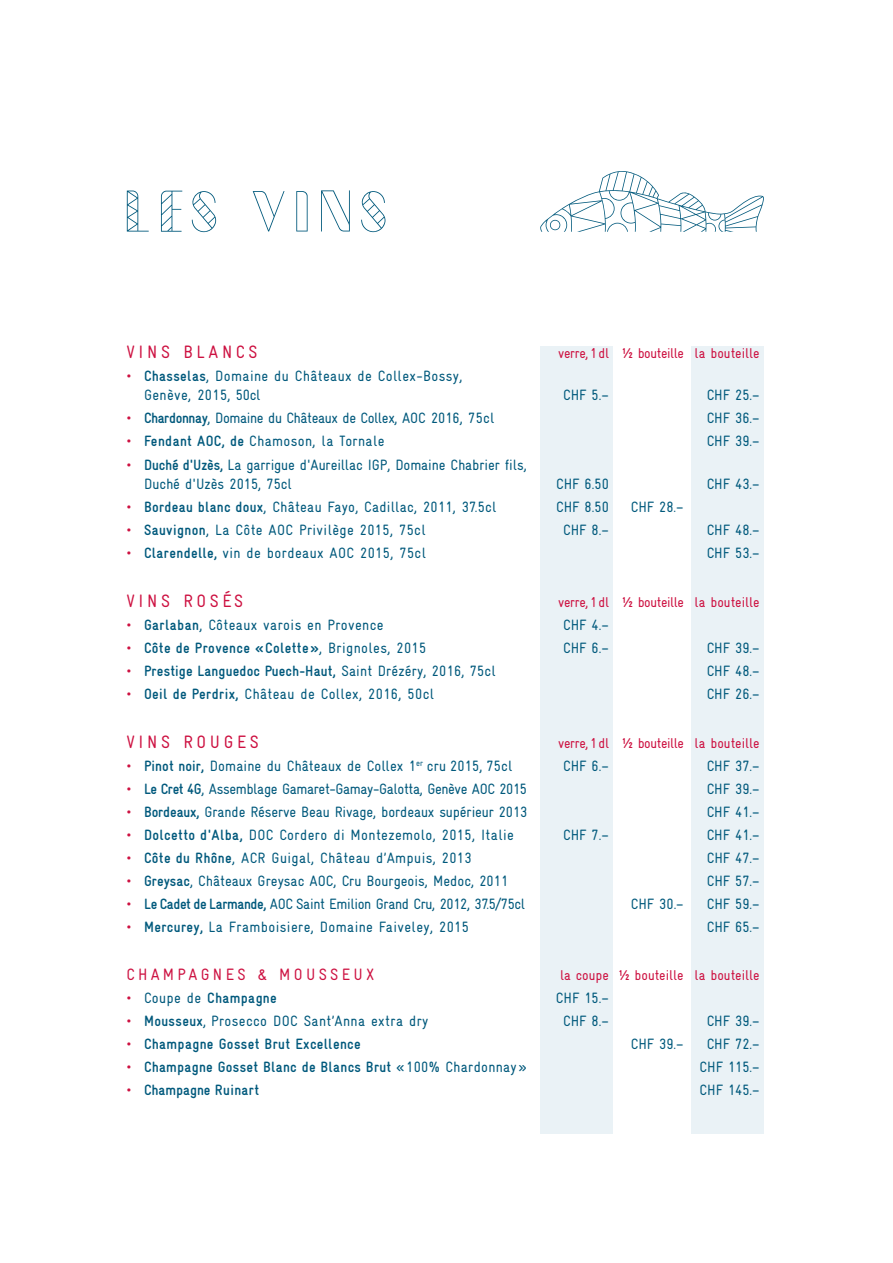
<style>
.page{position:relative;width:893px;height:1263px;background:#fff}
.page>*{position:absolute;margin:0;border:0;box-sizing:border-box;transform-origin:0 0}
.t1{font:condensed 18px "Gravur";letter-spacing:.2em;color:#cd1141}
.t2{font:condensed 16.5px "Gravur";letter-spacing:.2em;color:#cd1141}
.t3{font:condensed 15px/19.5px "Gravur";color:#00597c}
.t4{font:condensed 15px/19.5px "Gravur";letter-spacing:.025em;color:#00597c}
.t5{font:700 condensed 15px "Gravur";letter-spacing:.02em;color:#00597c}
.t6{font:condensed 15px "Gravur";letter-spacing:-.025em;color:#00597c}
.t7{font:condensed 15px "Gravur";letter-spacing:.02em;color:#00597c}
.t8{font:700 condensed 15px "Gravur";color:#00597c}
.t9{font:condensed 14.25px "Gravur";letter-spacing:-.025em;color:#cd1141}
.t10{font:condensed 14.25px "Gravur";color:#cd1141}
.s1{color:#cd1141}
.s2{font-weight:700}
.s3{font-weight:400;color:#cd1141}
.s4{font-weight:400}
</style>
<div class="page">
<div style="left:692px;top:346px;width:72px;height:787px;background:#eaf2f6"></div>
<div style="left:541px;top:346px;width:72px;height:787px;background:#eaf2f6"></div>
<svg style="left:540px;top:171px;width:224px;height:61px"></svg>
<svg style="left:127px;top:191px;width:22px;height:41px"></svg>
<svg style="left:192px;top:191px;width:24px;height:41px"></svg>
<svg style="left:161px;top:191px;width:21px;height:41px"></svg>
<svg style="left:253px;top:191px;width:31px;height:40px"></svg>
<svg style="left:296px;top:191px;width:12px;height:40px"></svg>
<svg style="left:361px;top:191px;width:24px;height:41px"></svg>
<svg style="left:321px;top:190px;width:29px;height:41px"></svg>
<p class="t1" style="left:126px;top:342px;width:133px">VINS BLANCS</p>
<p class="t9" style="left:558px;top:345px;width:203px">verre, 1dl ½ bouteille la bouteille</p>
<p class="t4" style="left:144px;top:366px;width:320px;text-indent:-18px"><span class="s1">•</span> <span class="s2">Chasselas</span>, Domaine du Châteaux de Collex-Bossy,<br>Genève, 2015, 50cl</p>
<p class="t3" style="left:563px;top:385px;width:47px">CHF 5.–</p>
<p class="t3" style="left:707px;top:385px;width:54px">CHF 25.–</p>
<p class="t6" style="left:126px;top:410px;width:370px"><span class="s1">•</span> <span class="s2">Chardonnay</span>, Domaine du Châteaux de Collex, AOC 2016, 75cl</p>
<p class="t3" style="left:707px;top:409px;width:54px">CHF 36.–</p>
<p class="t4" style="left:126px;top:432px;width:260px"><span class="s1">•</span> <span class="s2">Fendant AOC, de</span> Chamoson, la Tornale</p>
<p class="t3" style="left:707px;top:432px;width:54px">CHF 39.–</p>
<p class="t3" style="left:144px;top:455px;width:384px;text-indent:-18px"><span class="s1">•</span> <span class="s2">Duché d'Uzès,</span> La garrigue d'Aureillac IGP, Domaine Chabrier fils,<br>Duché d'Uzès 2015, 75cl</p>
<p class="t3" style="left:556px;top:474px;width:54px">CHF 6.50</p>
<p class="t3" style="left:707px;top:474px;width:54px">CHF 43.–</p>
<p class="t7" style="left:126px;top:498px;width:372px"><span class="s1">•</span> <span class="s2">Bordeau blanc doux</span>, Château Fayo, Cadillac, 2011, 37.5cl</p>
<p class="t3" style="left:556px;top:497px;width:54px">CHF 8.50</p>
<p class="t3" style="left:631px;top:497px;width:54px">CHF 28.–</p>
<p class="t4" style="left:126px;top:520px;width:301px"><span class="s1">•</span> <span class="s2">Sauvignon</span>, La Côte AOC Privilège 2015, 75cl</p>
<p class="t3" style="left:563px;top:520px;width:47px">CHF 8.–</p>
<p class="t3" style="left:707px;top:520px;width:54px">CHF 48.–</p>
<p class="t4" style="left:126px;top:543px;width:301px"><span class="s1">•</span> <span class="s2">Clarendelle,</span> vin de bordeaux AOC 2015, 75cl</p>
<p class="t3" style="left:707px;top:543px;width:54px">CHF 53.–</p>
<p class="t1" style="left:126px;top:591px;width:118px">VINS ROSÉS</p>
<p class="t9" style="left:558px;top:594px;width:203px">verre, 1dl ½ bouteille la bouteille</p>
<p class="t4" style="left:126px;top:615px;width:259px"><span class="s1">•</span> <span class="s2">Garlaban</span>, Côteaux varois en Provence</p>
<p class="t3" style="left:563px;top:615px;width:47px">CHF 4.–</p>
<p class="t5" style="left:126px;top:640px;width:301px"><span class="s3">•</span> Côte de Provence «Colette»<span class="s4">, Brignoles, 2015</span></p>
<p class="t3" style="left:563px;top:638px;width:47px">CHF 6.–</p>
<p class="t3" style="left:707px;top:638px;width:54px">CHF 39.–</p>
<p class="t5" style="left:126px;top:663px;width:371px"><span class="s3">•</span> Prestige Languedoc Puech-Haut, <span class="s4">Saint Drézéry, 2016, 75cl</span></p>
<p class="t3" style="left:707px;top:661px;width:54px">CHF 48.–</p>
<p class="t4" style="left:126px;top:684px;width:309px"><span class="s1">•</span> <span class="s2">Oeil de Perdrix,</span> Château de Collex, 2016, 50cl</p>
<p class="t3" style="left:707px;top:684px;width:54px">CHF 26.–</p>
<p class="t1" style="left:126px;top:732px;width:134px">VINS ROUGES</p>
<p class="t9" style="left:558px;top:735px;width:203px">verre, 1dl ½ bouteille la bouteille</p>
<p class="t3" style="left:126px;top:756px;width:387px"><span class="s1">•</span> <span class="s2">Pinot noir,</span> Domaine du Châteaux de Collex 1<sup>er</sup> cru 2015, 75cl</p>
<p class="t3" style="left:563px;top:756px;width:47px">CHF 6.–</p>
<p class="t3" style="left:707px;top:756px;width:54px">CHF 37.–</p>
<p class="t6" style="left:126px;top:781px;width:402px"><span class="s1">•</span> <span class="s2">Le Cret 4G</span>, Assemblage Gamaret-Gamay-Galotta, Genève AOC 2015</p>
<p class="t3" style="left:707px;top:779px;width:54px">CHF 39.–</p>
<p class="t3" style="left:126px;top:802px;width:402px"><span class="s1">•</span> <span class="s2">Bordeaux,</span> Grande Réserve Beau Rivage, bordeaux supérieur 2013</p>
<p class="t3" style="left:707px;top:802px;width:54px">CHF 41.–</p>
<p class="t4" style="left:126px;top:825px;width:389px"><span class="s1">•</span> <span class="s2">Dolcetto d'Alba,</span> DOC Cordero di Montezemolo, 2015, Italie</p>
<p class="t3" style="left:563px;top:825px;width:47px">CHF 7.–</p>
<p class="t3" style="left:707px;top:825px;width:54px">CHF 41.–</p>
<p class="t4" style="left:126px;top:848px;width:347px"><span class="s1">•</span> <span class="s2">Côte du Rhône</span>, ACR Guigal, Château d’Ampuis, 2013</p>
<p class="t3" style="left:707px;top:848px;width:54px">CHF 47.–</p>
<p class="t3" style="left:126px;top:871px;width:383px"><span class="s1">•</span> <span class="s2">Greysac</span>, Châteaux Greysac AOC, Cru Bourgeois, Medoc, 2011</p>
<p class="t3" style="left:707px;top:871px;width:54px">CHF 57.–</p>
<p class="t6" style="left:126px;top:896px;width:400px"><span class="s1">•</span> <span class="s2">Le Cadet de Larmande,</span> AOC Saint Emilion Grand Cru, 2012, 37.5/75cl</p>
<p class="t3" style="left:631px;top:894px;width:54px">CHF 30.–</p>
<p class="t3" style="left:707px;top:894px;width:54px">CHF 59.–</p>
<p class="t4" style="left:126px;top:917px;width:344px"><span class="s1">•</span> <span class="s2">Mercurey,</span> La Framboisiere, Domaine Faiveley, 2015</p>
<p class="t3" style="left:707px;top:917px;width:54px">CHF 65.–</p>
<p class="t2" style="left:126px;top:965px;width:249px">CHAMPAGNES &amp; MOUSSEUX</p>
<p class="t10" style="left:560px;top:967px;width:201px">la coupe ½ bouteille la bouteille</p>
<p class="t5" style="left:126px;top:989px;width:152px"><span class="s3">•</span> <span class="s4">Coupe de</span> Champagne</p>
<p class="t3" style="left:556px;top:988px;width:54px">CHF 15.–</p>
<p class="t4" style="left:126px;top:1011px;width:304px"><span class="s1">•</span> <span class="s2">Mousseux</span>, Prosecco DOC Sant’Anna extra dry</p>
<p class="t3" style="left:563px;top:1011px;width:47px">CHF 8.–</p>
<p class="t3" style="left:707px;top:1011px;width:54px">CHF 39.–</p>
<p class="t5" style="left:126px;top:1035px;width:236px"><span class="s3">•</span> Champagne Gosset Brut Excellence</p>
<p class="t3" style="left:631px;top:1034px;width:54px">CHF 39.–</p>
<p class="t3" style="left:707px;top:1034px;width:54px">CHF 72.–</p>
<p class="t5" style="left:126px;top:1058px;width:402px"><span class="s3">•</span> Champagne Gosset Blanc de Blancs Brut <span class="s4">«100% Chardonnay»</span></p>
<p class="t3" style="left:700px;top:1057px;width:62px">CHF 115.–</p>
<p class="t8" style="left:126px;top:1081px;width:134px"><span class="s3">•</span> Champagne Ruinart</p>
<p class="t3" style="left:700px;top:1080px;width:62px">CHF 145.–</p>
</div>
